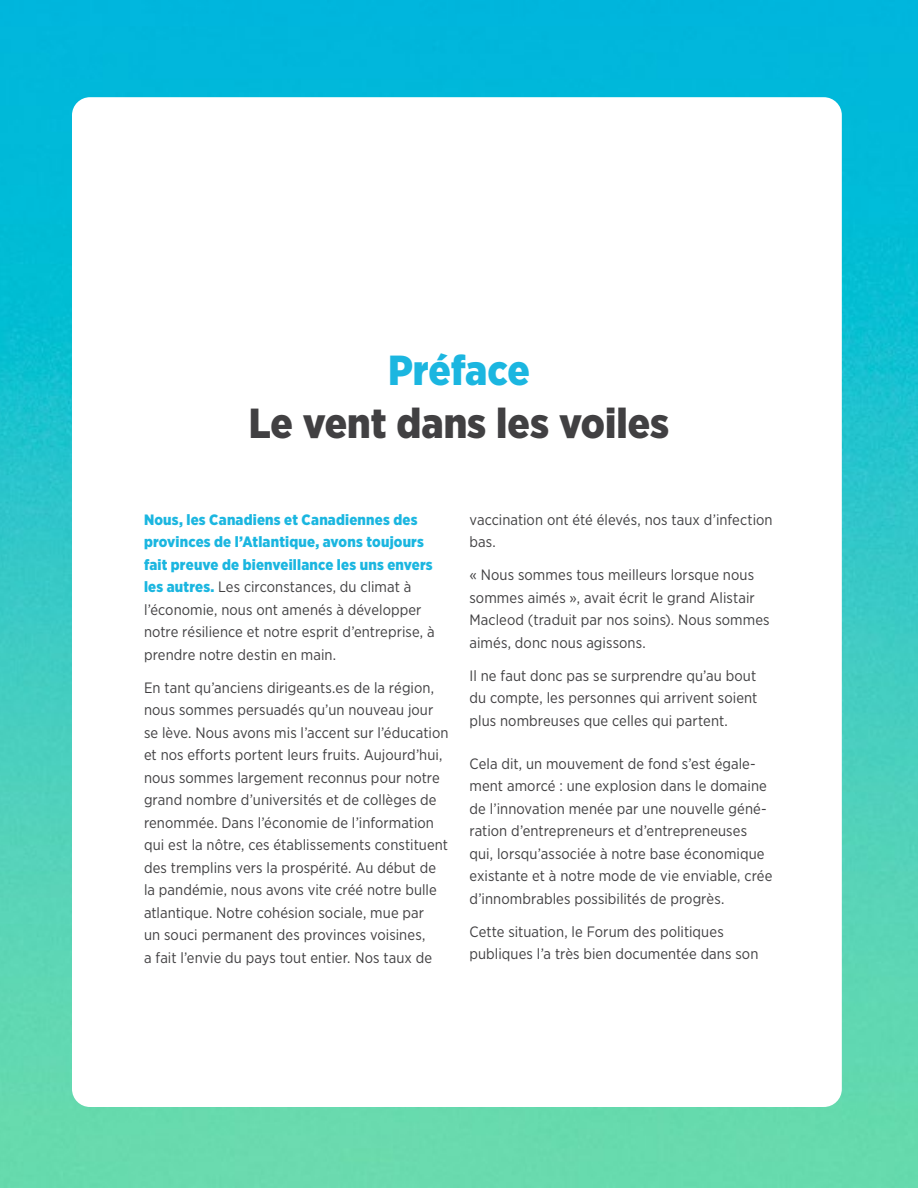
<style>
.page{position:relative;width:918px;height:1188px;background:#fff}
.page>*{position:absolute;margin:0;border:0;box-sizing:border-box;transform-origin:0 0}
.t1{font:900 42px "Gotham Narrow";color:#414042}
.t2{font:900 42px "Gotham Narrow";letter-spacing:-.005em;color:#1bb6e0}
.t3{font:15px/22.5px "Gotham Narrow";letter-spacing:.005em;color:#414042}
.s1{font-weight:900;color:#1bb6e0}
</style>
<div class="page">
<img style="left:0;top:0;width:918px;height:1188px">
<div style="left:72px;top:97px;width:770px;height:1010px;background:#fff;border-radius:18px"></div>
<h1 class="t2" style="left:388px;top:342px;width:143px">Préface</h1>
<h1 class="t1" style="left:249px;top:395px;width:422px">Le vent dans les voiles</h1>
<p class="t3" style="left:144px;top:508px;width:292px"><span class="s1">Nous, les Canadiens et Canadiennes des provinces de l’Atlantique, avons toujours fait preuve de bienveillance les uns envers les autres.</span> Les circonstances, du climat à l’économie, nous ont amenés à développer notre résilience et notre esprit d’entreprise, à prendre notre destin en main.</p>
<p class="t3" style="left:144px;top:676px;width:306px">En tant qu’anciens dirigeants.es de la région, nous sommes persuadés qu’un nouveau jour se lève. Nous avons mis l’accent sur l’éducation et nos efforts portent leurs fruits. Aujourd’hui, nous sommes largement reconnus pour notre grand nombre d’universités et de collèges de renommée. Dans l’économie de l’information qui est la nôtre, ces établissements constituent des tremplins vers la prospérité. Au début de la pandémie, nous avons vite créé notre bulle atlantique. Notre cohésion sociale, mue par<br>un souci permanent des provinces voisines,<br>a fait l’envie du pays tout entier. Nos taux de</p>
<p class="t3" style="left:470px;top:508px;width:305px">vaccination ont été élevés, nos taux d’infection bas.</p>
<p class="t3" style="left:470px;top:564px;width:302px">« Nous sommes tous meilleurs lorsque nous sommes aimés », avait écrit le grand Alistair Macleod (traduit par nos soins). Nous sommes aimés, donc nous agissons.</p>
<p class="t3" style="left:470px;top:664px;width:289px;text-align:justify">Il ne faut donc pas se surprendre qu’au bout du compte, les personnes qui arrivent soient plus nombreuses que celles qui partent.</p>
<p class="t3" style="left:470px;top:752px;width:304px">Cela dit, un mouvement de fond s’est égale&shy;ment amorcé : une explosion dans le domaine de l’innovation menée par une nouvelle géné&shy;ration d’entrepreneurs et d’entrepreneuses qui, lorsqu’associée à notre base économique existante et à notre mode de vie enviable, crée d’innombrables possibilités de progrès.</p>
<p class="t3" style="left:470px;top:920px;width:290px">Cette situation, le Forum des politiques publiques l’a très bien documentée dans son</p>
</div>
